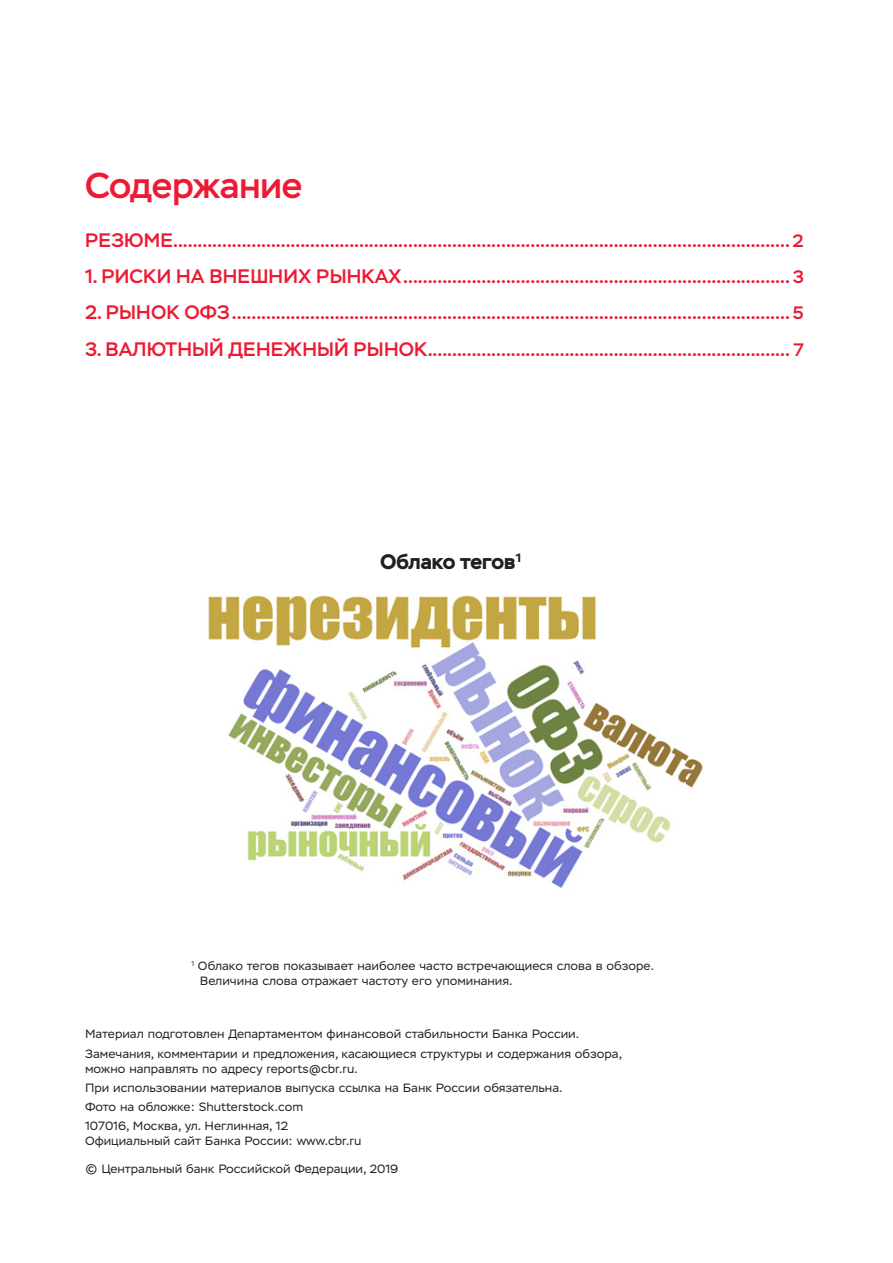
<style>
.page{position:relative;width:893px;height:1263px;background:#fff}
.page>*{position:absolute;margin:0;border:0;box-sizing:border-box;transform-origin:0 0}
.t1{font:500 36px "Stem";color:#ed1a33}
.t2{font:700 21px "Stem";color:#231f20}
.t3{font:500 19.5px "Stem";letter-spacing:.01em;color:#ed1a33}
.t4{font:12px/19.2px "Stem Text";color:#231f20}
.s1{font-size:18px}
</style>
<div class="page">
<img style="left:208px;top:595px;width:495px;height:293px">
<h1 class="t1" style="left:85px;top:163px;width:219px">Содержание</h1>
<h3 class="t3" style="left:85px;top:228px;width:720px">резюме..............................................................................................................................<span class="s1">2</span></h3>
<h3 class="t3" style="left:85px;top:264px;width:720px">1. Риски на внешних рынках............................................................................... <span class="s1">3</span></h3>
<h3 class="t3" style="left:85px;top:301px;width:720px">2. Рынок ОФЗ.................................................................................................................. <span class="s1">5</span></h3>
<h3 class="t3" style="left:85px;top:337px;width:720px">3. Валютный денежный рынок.......................................................................... <span class="s1">7</span></h3>
<h2 class="t2" style="left:380px;top:548px;width:143px">Облако тегов<sup>1</sup></h2>
<p class="t4" style="left:200px;top:959px;width:456px;line-height:14.4px;text-indent:-9px"><sup>1</sup> Облако тегов показывает наиболее часто встречающиеся слова в обзоре.<br>Величина слова отражает частоту его упоминания.</p>
<p class="t4" style="left:85px;top:1025px;width:538px">Материал подготовлен Департаментом финансовой стабильности Банка России.<br>Замечания, комментарии и предложения, касающиеся структуры и содержания обзора,</p>
<p class="t4" style="left:85px;top:1059px;width:479px">можно направлять по адресу reports@cbr.ru.<br>При использовании материалов выпуска ссылка на Банк России обязательна.<br>Фото на обложке: Shutterstock.com<br>107016, Москва, ул. Неглинная, 12</p>
<p class="t4" style="left:85px;top:1132px;width:278px">Официальный сайт Банка России: www.cbr.ru</p>
<p class="t4" style="left:85px;top:1159px;width:315px">© Центральный банк Российской Федерации, 2019</p>
</div>
